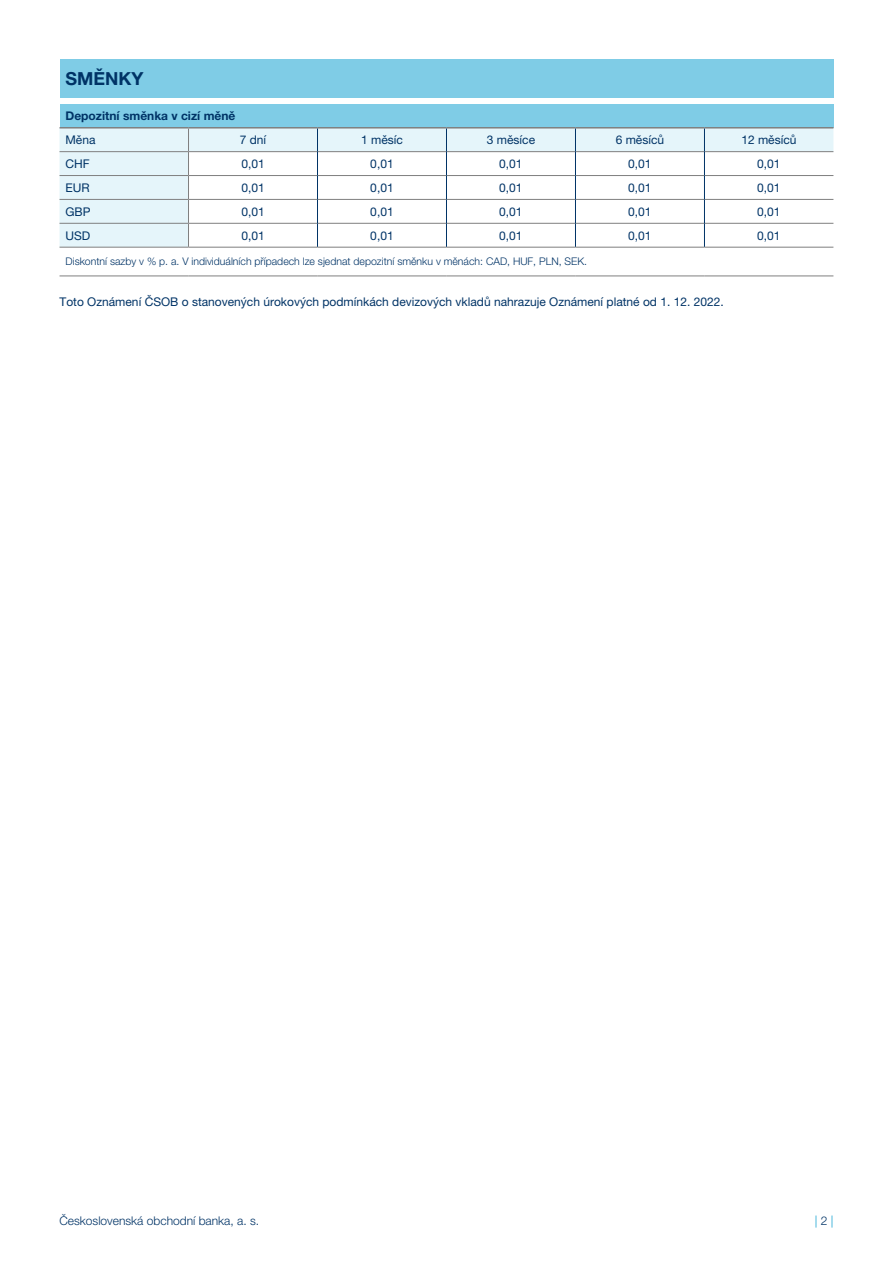
<style>
.page{position:relative;width:893px;height:1263px;background:#fff}
.page>*{position:absolute;margin:0;border:0;box-sizing:border-box;transform-origin:0 0}
.Nadpis_hlavni_2{font:700 18px "Helvetica Neue LT Pro";color:#036}
.Normal_polozka{font:12px "Helvetica Neue LT Pro";color:#036}
.Normal_polozka_upros{font:12px "Helvetica Neue LT Pro";color:#036}
.t1{font:300 12px "Helvetica Neue LT Pro";color:#036}
.Nadpis_hlavni_3{font:700 12px "Helvetica Neue LT Pro";color:#036}
.t2{font:300 12px "Helvetica Neue LT Pro";color:#0099cd}
.Normal_poznamka{font:300 10.5px "Helvetica Neue LT Pro";color:#036}
.s1{color:#036}
</style>
<div class="page">
<div style="left:60px;top:60px;width:773px;height:38px;background:#7fcce6"></div>
<div style="left:60px;top:104px;width:773px;height:24px;background:#7fcce6"></div>
<svg style="left:60px;top:129px;width:773px;height:118px"></svg>
<hr style="left:60px;top:127px;width:129px;height:2px;background:#7f7f7f">
<hr style="left:189px;top:127px;width:128px;height:2px;background:#7f7f7f">
<hr style="left:317px;top:127px;width:129px;height:2px;background:#7f7f7f">
<hr style="left:446px;top:127px;width:129px;height:2px;background:#7f7f7f">
<hr style="left:575px;top:127px;width:129px;height:2px;background:#7f7f7f">
<hr style="left:704px;top:127px;width:129px;height:2px;background:#7f7f7f">
<hr style="left:60px;top:276px;width:129px;height:1px;background:#7f7f7f">
<hr style="left:189px;top:276px;width:128px;height:1px;background:#7f7f7f">
<hr style="left:317px;top:276px;width:129px;height:1px;background:#7f7f7f">
<hr style="left:446px;top:276px;width:129px;height:1px;background:#7f7f7f">
<hr style="left:575px;top:276px;width:129px;height:1px;background:#7f7f7f">
<hr style="left:704px;top:276px;width:129px;height:1px;background:#7f7f7f">
<hr style="left:60px;top:151px;width:129px;height:1px;background:#7f7f7f">
<hr style="left:189px;top:151px;width:128px;height:1px;background:#7f7f7f">
<hr style="left:318px;top:151px;width:128px;height:1px;background:#7f7f7f">
<hr style="left:447px;top:151px;width:128px;height:1px;background:#7f7f7f">
<hr style="left:576px;top:151px;width:128px;height:1px;background:#7f7f7f">
<hr style="left:705px;top:151px;width:128px;height:1px;background:#7f7f7f">
<hr style="left:60px;top:175px;width:129px;height:1px;background:#7f7f7f">
<hr style="left:189px;top:175px;width:128px;height:1px;background:#7f7f7f">
<hr style="left:318px;top:175px;width:128px;height:1px;background:#7f7f7f">
<hr style="left:447px;top:175px;width:128px;height:1px;background:#7f7f7f">
<hr style="left:576px;top:175px;width:128px;height:1px;background:#7f7f7f">
<hr style="left:705px;top:175px;width:128px;height:1px;background:#7f7f7f">
<hr style="left:60px;top:199px;width:129px;height:1px;background:#7f7f7f">
<hr style="left:189px;top:199px;width:128px;height:1px;background:#7f7f7f">
<hr style="left:318px;top:199px;width:128px;height:1px;background:#7f7f7f">
<hr style="left:447px;top:199px;width:128px;height:1px;background:#7f7f7f">
<hr style="left:576px;top:199px;width:128px;height:1px;background:#7f7f7f">
<hr style="left:705px;top:199px;width:128px;height:1px;background:#7f7f7f">
<hr style="left:60px;top:223px;width:129px;height:1px;background:#7f7f7f">
<hr style="left:189px;top:223px;width:128px;height:1px;background:#7f7f7f">
<svg style="left:188px;top:129px;width:1px;height:118px"></svg>
<hr style="left:318px;top:223px;width:128px;height:1px;background:#7f7f7f">
<hr style="left:447px;top:223px;width:128px;height:1px;background:#7f7f7f">
<hr style="left:576px;top:223px;width:128px;height:1px;background:#7f7f7f">
<hr style="left:705px;top:223px;width:128px;height:1px;background:#7f7f7f">
<hr style="left:60px;top:247px;width:129px;height:1px;background:#7f7f7f">
<hr style="left:189px;top:247px;width:128px;height:1px;background:#7f7f7f">
<hr style="left:317px;top:247px;width:129px;height:1px;background:#7f7f7f">
<hr style="left:446px;top:247px;width:129px;height:1px;background:#7f7f7f">
<hr style="left:575px;top:247px;width:129px;height:1px;background:#7f7f7f">
<hr style="left:704px;top:247px;width:129px;height:1px;background:#7f7f7f">
<svg style="left:317px;top:129px;width:1px;height:118px"></svg>
<svg style="left:446px;top:129px;width:1px;height:118px"></svg>
<svg style="left:575px;top:129px;width:1px;height:118px"></svg>
<svg style="left:704px;top:129px;width:1px;height:118px"></svg>
<p class="Nadpis_hlavni_2" style="left:66px;top:68px;width:80px">SMĚNKY</p>
<p class="Nadpis_hlavni_3" style="left:66px;top:108px;width:171px">Depozitní směnka v cizí měně</p>
<p class="Normal_polozka" style="left:66px;top:133px;width:32px">Měna</p>
<p class="Normal_polozka_upros" style="left:240px;top:133px;width:28px">7 dní</p>
<p class="Normal_polozka_upros" style="left:361px;top:133px;width:43px">1 měsíc</p>
<p class="Normal_polozka_upros" style="left:487px;top:133px;width:50px">3 měsíce</p>
<p class="Normal_polozka_upros" style="left:616px;top:133px;width:50px">6 měsíců</p>
<p class="Normal_polozka_upros" style="left:741px;top:133px;width:57px">12 měsíců</p>
<p class="Normal_polozka" style="left:66px;top:156px;width:26px">CHF</p>
<p class="Normal_polozka_upros" style="left:241px;top:156px;width:25px">0,01</p>
<p class="Normal_polozka_upros" style="left:370px;top:156px;width:25px">0,01</p>
<p class="Normal_polozka_upros" style="left:499px;top:156px;width:25px">0,01</p>
<p class="Normal_polozka_upros" style="left:628px;top:156px;width:25px">0,01</p>
<p class="Normal_polozka_upros" style="left:757px;top:156px;width:25px">0,01</p>
<p class="Normal_polozka" style="left:66px;top:180px;width:26px">EUR</p>
<p class="Normal_polozka_upros" style="left:241px;top:180px;width:25px">0,01</p>
<p class="Normal_polozka_upros" style="left:370px;top:180px;width:25px">0,01</p>
<p class="Normal_polozka_upros" style="left:499px;top:180px;width:25px">0,01</p>
<p class="Normal_polozka_upros" style="left:628px;top:180px;width:25px">0,01</p>
<p class="Normal_polozka_upros" style="left:757px;top:180px;width:25px">0,01</p>
<p class="Normal_polozka" style="left:66px;top:204px;width:27px">GBP</p>
<p class="Normal_polozka_upros" style="left:241px;top:204px;width:25px">0,01</p>
<p class="Normal_polozka_upros" style="left:370px;top:204px;width:25px">0,01</p>
<p class="Normal_polozka_upros" style="left:499px;top:204px;width:25px">0,01</p>
<p class="Normal_polozka_upros" style="left:628px;top:204px;width:25px">0,01</p>
<p class="Normal_polozka_upros" style="left:757px;top:204px;width:25px">0,01</p>
<p class="Normal_polozka" style="left:66px;top:228px;width:26px">USD</p>
<p class="Normal_polozka_upros" style="left:241px;top:228px;width:25px">0,01</p>
<p class="Normal_polozka_upros" style="left:370px;top:228px;width:25px">0,01</p>
<p class="Normal_polozka_upros" style="left:499px;top:228px;width:25px">0,01</p>
<p class="Normal_polozka_upros" style="left:628px;top:228px;width:25px">0,01</p>
<p class="Normal_polozka_upros" style="left:757px;top:228px;width:25px">0,01</p>
<p class="Normal_poznamka" style="left:66px;top:255px;width:523px">Diskontní sazby v % p. a. V individuálních případech lze sjednat depozitní směnku v měnách: CAD, HUF, PLN, SEK.</p>
<p class="Normal_polozka" style="left:60px;top:295px;width:666px">Toto Oznámení ČSOB o stanovených úrokových podmínkách devizových vkladů nahrazuje Oznámení platné od 1. 12. 2022.</p>
<p class="t1" style="left:60px;top:1213px;width:201px">Československá obchodní banka, a. s.</p>
<p class="t2" style="left:815px;top:1213px;width:20px">| <span class="s1">2</span> |</p>
</div>
